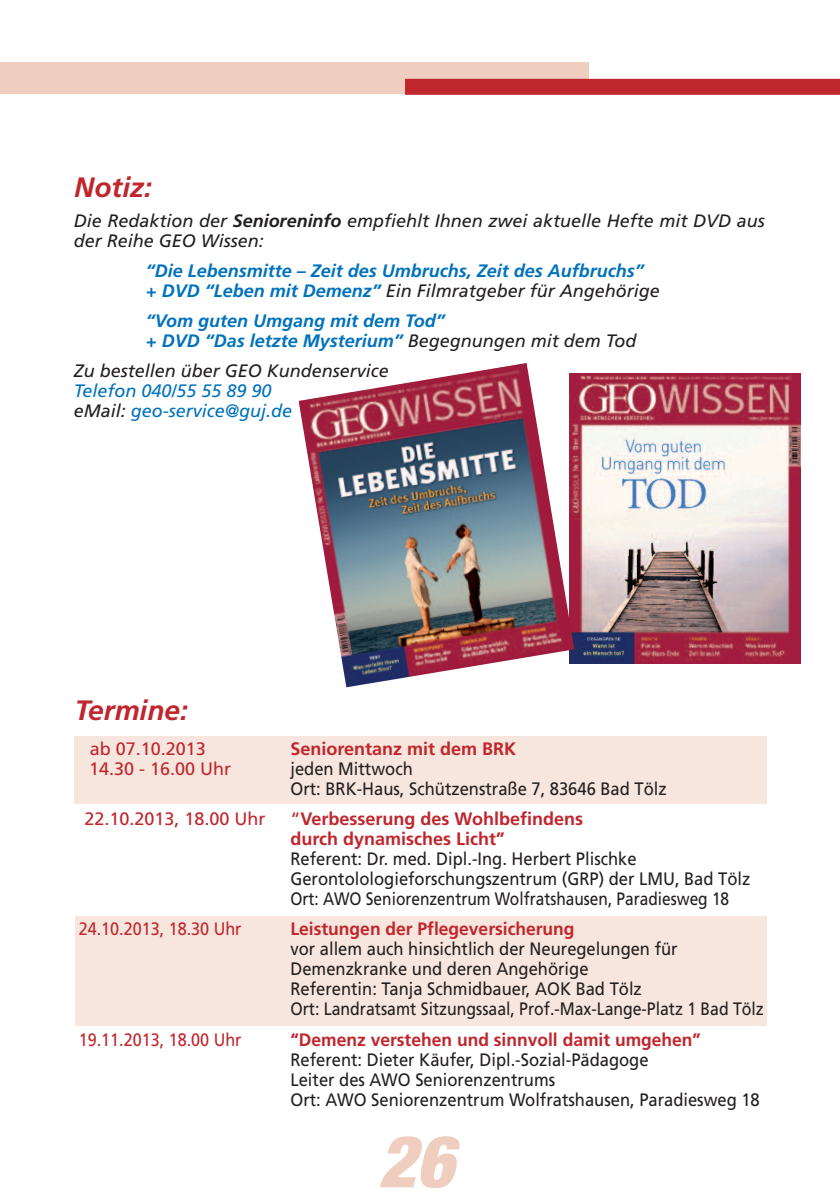
<style>
.page{position:relative;width:840px;height:1191px;background:#fff}
.page>*{position:absolute;margin:0;border:0;box-sizing:border-box;transform-origin:0 0}
.t1{font:italic 900 condensed 72px "Helvetica Neue";color:#efcec0}
.t2{font:italic 700 28px "Frutiger";color:#c0262d}
.t3{font:18px/20px "Frutiger";color:#231f20;scale:.92 1}
.t4{font:italic 700 18px/20px "Frutiger";color:#0072bc}
.t5{font:700 18px/20px "Frutiger";color:#c0262d}
.t6{font:italic 18px/20px "Frutiger";color:#231f20}
.t7{font:18px "Frutiger";color:#c0262d}
.t8{font:italic 18px/20px "Frutiger";color:#0072bc}
.t9{font:18px "Frutiger";color:#c0262d;scale:.9 1}
.s1{font-weight:700}
.s2{font-weight:400;color:#231f20}
.s3{color:#231f20}
.s4{font-weight:400}
</style>
<div class="page">
<div style="left:0;top:63px;width:587px;height:31px;background:#efcec0"></div>
<div style="left:405px;top:79px;width:434px;height:16px;background:#c0262d"></div>
<div style="left:75px;top:916px;width:691px;height:109px;background:#f7e6dd"></div>
<div style="left:74px;top:736px;width:692px;height:67px;background:#f7e6dd"></div>
<img style="left:574px;top:373px;width:225px;height:290px">
<img style="left:299px;top:363px;width:275px;height:324px">
<h2 class="t2" style="left:74px;top:176px;width:79px">Notiz:</h2>
<p class="t6" style="left:74px;top:212px;width:692px">Die Redaktion der <span class="s1">Senioreninfo</span> empfiehlt Ihnen zwei aktuelle Hefte mit DVD aus der Reihe GEO Wissen:</p>
<p class="t4" style="left:146px;top:262px;width:515px">“Die Lebensmitte – Zeit des Umbruchs, Zeit des Aufbruchs”<br>+ DVD “Leben mit Demenz” <span class="s2">Ein Filmratgeber für Angehörige</span></p>
<p class="t4" style="left:146px;top:312px;width:491px">“Vom guten Umgang mit dem Tod”<br>+ DVD “Das letzte Mysterium” <span class="s2">Begegnungen mit dem Tod</span></p>
<p class="t6" style="left:74px;top:362px;width:316px">Zu bestellen über GEO Kundenservice</p>
<p class="t8" style="left:74px;top:382px;width:220px">Telefon 040/55 55 89 90 <span class="s3">eMail:</span> geo-service@guj.de</p>
<h2 class="t2" style="left:75px;top:698px;width:114px">Termine:</h2>
<p class="t7" style="left:90px;top:742px;width:117px">ab 07.10.2013</p>
<p class="t5" style="left:290px;top:740px;width:227px">Seniorentanz mit dem BRK</p>
<p class="t7" style="left:89px;top:762px;width:143px">14.30 - 16.00 Uhr</p>
<p class="t3" style="left:290px;top:760px;width:410px">jeden Mittwoch<br>Ort: BRK-Haus, Schützenstraße 7, 83646 Bad Tölz</p>
<p class="t7" style="left:84px;top:812px;width:182px">22.10.2013, 18.00 Uhr</p>
<p class="t5" style="left:290px;top:810px;width:294px"><span class="s4">“</span>Verbesserung des Wohlbefindens durch dynamisches Licht”</p>
<p class="t3" style="left:290px;top:850px;width:501px">Referent: Dr. med. Dipl.-Ing. Herbert Plischke<br>Gerontolologieforschungszentrum (GRP) der LMU, Bad Tölz<br>Ort: AWO Seniorenzentrum Wolfratshausen, Paradiesweg 18</p>
<p class="t9" style="left:79px;top:922px;width:182px">24.10.2013, 18.30 Uhr</p>
<p class="t5" style="left:290px;top:920px;width:285px">Leistungen der Pflegeversicherung</p>
<p class="t3" style="left:290px;top:940px;width:516px">vor allem auch hinsichtlich der Neuregelungen für Demenzkranke und deren Angehörige<br>Referentin: Tanja Schmidbauer, AOK Bad Tölz<br>Ort: Landratsamt Sitzungssaal, Prof.-Max-Lange-Platz 1 Bad Tölz</p>
<p class="t9" style="left:79px;top:1032px;width:182px">19.11.2013, 18.00 Uhr</p>
<p class="t5" style="left:290px;top:1030px;width:412px">“Demenz verstehen und sinnvoll damit umgehen”</p>
<p class="t3" style="left:290px;top:1050px;width:511px">Referent: Dieter Käufer, Dipl.-Sozial-Pädagoge<br>Leiter des AWO Seniorenzentrums<br>Ort: AWO Seniorenzentrum Wolfratshausen, Paradiesweg 18</p>
<h1 class="t1" style="left:378px;top:1117px;width:87px">26</h1>
</div>
